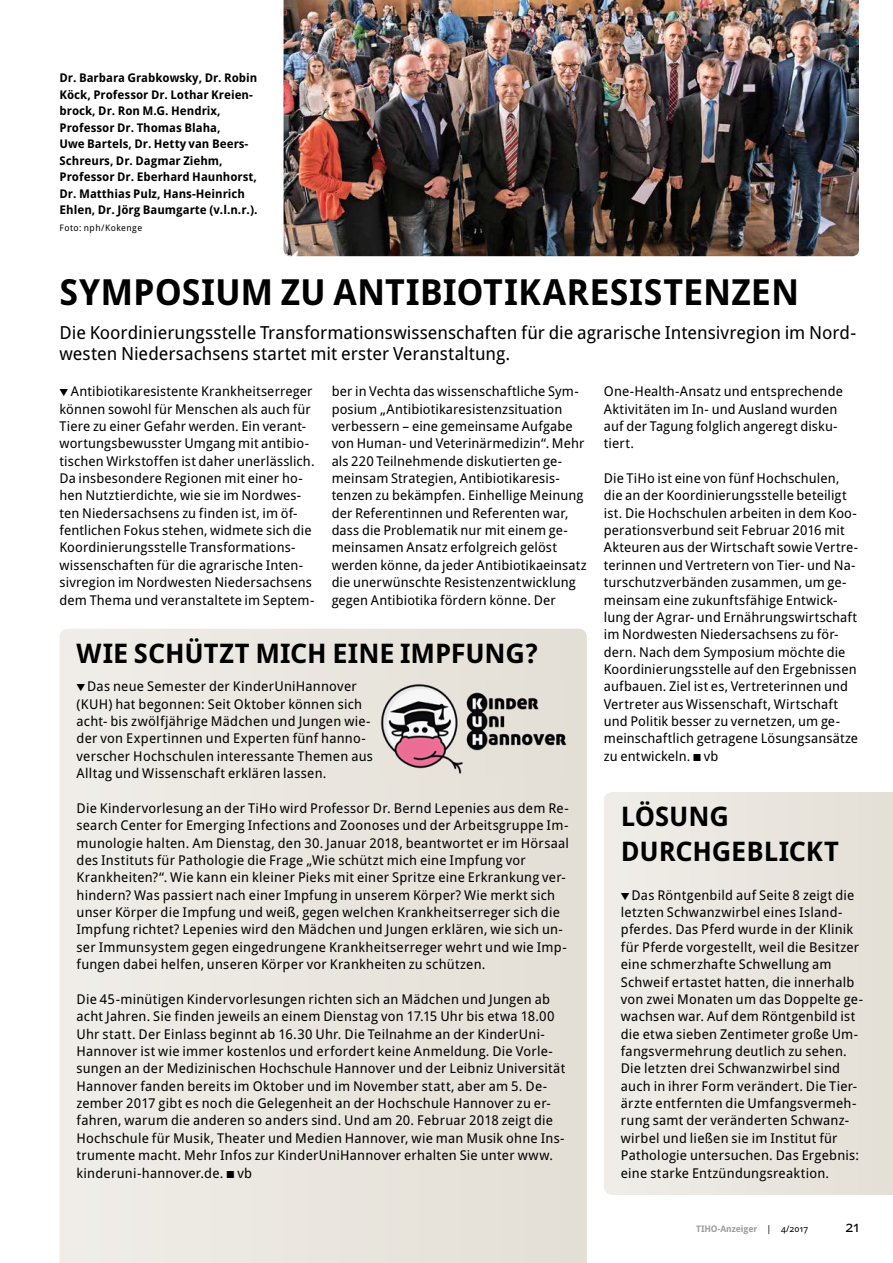
<style>
.page{position:relative;width:893px;height:1263px;background:#fff}
.page>*{position:absolute;margin:0;border:0;box-sizing:border-box;transform-origin:0 0}
.t1{font:700 36px "Droid Sans Pro";color:#000}
.t2{font:700 27px/34.5px "Droid Sans Pro";letter-spacing:-.005em;color:#000}
.t3{font:18px/21px "Droid Sans Pro";color:#000}
.t4{font:15px "Droid Sans Pro";color:#000}
.t5{font:13.5px/17.4px "Droid Sans Pro";letter-spacing:.015em;color:#000}
.t6{font:700 12px/16.5px "Droid Sans Pro";color:#000}
.t7{font:700 9px "Droid Sans Pro";letter-spacing:-.01em;color:#9c9d9d}
.t8{font:9px "Droid Sans Pro";letter-spacing:.05em;color:#000}
.s1{font-weight:400;color:#000}
</style>
<div class="page">
<svg style="left:604px;top:792px;width:289px;height:403px;background:#eae6df"></svg>
<img style="left:284px;top:0;width:575px;height:256px">
<svg style="left:60px;top:629px;width:527px;height:634px;background:#e9e6df"></svg>
<img style="left:381px;top:681px;width:188px;height:96px">
<svg style="left:621px;top:893px;width:8px;height:7px"></svg>
<svg style="left:77px;top:684px;width:8px;height:7px"></svg>
<svg style="left:227px;top:1170px;width:7px;height:7px"></svg>
<p class="t6" style="left:60px;top:69px;width:199px">Dr. Barbara Grabkowsky, Dr. Robin<br>Köck, Professor Dr. Lothar Kreien&shy;brock, Dr. Ron M.G. Hendrix,<br>Professor Dr. Thomas Blaha,<br>Uwe Bartels, Dr. Hetty van Beers-<br>Schreurs, Dr. Dagmar Ziehm,<br>Professor Dr. Eberhard Haunhorst,<br>Dr. Matthias Pulz, Hans-Heinrich<br>Ehlen, Dr. Jörg Baumgarte (v.l.n.r.).</p>
<p class="t8" style="left:60px;top:221px;width:84px">Foto: nph/Kokenge</p>
<p class="t1" style="left:60px;top:267px;width:741px">SYMPOSIUM ZU ANTIBIOTIKARESISTENZEN</p>
<p class="t3" style="left:60px;top:322px;width:798px">Die Koordinierungsstelle Transformationswissenschaften für die agrarische Intensivregion im Nord&shy;westen Niedersachsens startet mit erster Veranstaltung.</p>
<p class="t5" style="left:60px;top:382px;width:257px;text-indent:11px">Antibiotikaresistente Krankheitserreger können sowohl für Menschen als auch für Tiere zu einer Gefahr werden. Ein verant&shy;wortungsbewusster Umgang mit antibio&shy;tischen Wirkstoffen ist daher unerlässlich.<br>Da insbesondere Regionen mit einer ho&shy;hen Nutztierdichte, wie sie im Nordwes&shy;ten Niedersachsens zu finden ist, im öf&shy;fentlichen Fokus stehen, widmete sich die Koordinierungsstelle Transformations&shy;wissenschaften für die agrarische Inten&shy;sivregion im Nordwesten Niedersachsens dem Thema und veranstaltete im Septem-</p>
<p class="t5" style="left:332px;top:382px;width:257px">ber in Vechta das wissenschaftliche Sym&shy;posium „Antibiotikaresistenzsituation verbessern – eine gemeinsame Aufgabe von Human- und Veterinärmedizin“. Mehr als 220 Teilnehmende diskutierten ge&shy;meinsam Strategien, Antibiotikaresis&shy;tenzen zu bekämpfen. Einhellige Meinung der Referentinnen und Referenten war, dass die Problematik nur mit einem ge&shy;meinsamen Ansatz erfolgreich gelöst werden könne, da jeder Antibiotikaeinsatz die unerwünschte Resistenzentwicklung gegen Antibiotika fördern könne. Der</p>
<p class="t2" style="left:77px;top:635px;width:463px">WIE SCHÜTZT MICH EINE IMPFUNG?</p>
<p class="t5" style="left:77px;top:677px;width:298px;text-indent:11px">Das neue Semester der KinderUniHannover (KUH) hat begonnen: Seit Oktober können sich acht- bis zwölfjährige Mädchen und Jungen wie&shy;der von Expertinnen und Experten fünf hanno&shy;verscher Hochschulen interessante Themen aus Alltag und Wissenschaft erklären lassen.</p>
<p class="t5" style="left:77px;top:799px;width:494px">Die Kindervorlesung an der TiHo wird Professor Dr. Bernd Lepenies aus dem Re&shy;search Center for Emerging Infections and Zoonoses und der Arbeitsgruppe Im&shy;munologie halten. Am Dienstag, den 30. Januar 2018, beantwortet er im Hörsaal des Instituts für Pathologie die Frage „Wie schützt mich eine Impfung vor Krankheiten?“. Wie kann ein kleiner Pieks mit einer Spritze eine Erkrankung ver&shy;hindern? Was passiert nach einer Impfung in unserem Körper? Wie merkt sich unser Körper die Impfung und weiß, gegen welchen Krankheitserreger sich die Impfung richtet? Lepenies wird den Mädchen und Jungen erklären, wie sich un&shy;ser Immunsystem gegen eingedrungene Krankheitserreger wehrt und wie Imp&shy;fungen dabei helfen, unseren Körper vor Krankheiten zu schützen.</p>
<p class="t5" style="left:77px;top:990px;width:490px">Die 45-minütigen Kindervorlesungen richten sich an Mädchen und Jungen ab acht Jahren. Sie finden jeweils an einem Dienstag von 17.15 Uhr bis etwa 18.00<br>Uhr statt. Der Einlass beginnt ab 16.30 Uhr. Die Teilnahme an der KinderUni-Hannover ist wie immer kostenlos und erfordert keine Anmeldung. Die Vorle&shy;sungen an der Medizinischen Hochschule Hannover und der Leibniz Universität Hannover fanden bereits im Oktober und im November statt, aber am 5. De&shy;zember 2017 gibt es noch die Gelegenheit an der Hochschule Hannover zu er&shy;fahren, warum die anderen so anders sind. Und am 20. Februar 2018 zeigt die Hochschule für Musik, Theater und Medien Hannover, wie man Musik ohne Ins&shy;trumente macht. Mehr Infos zur KinderUniHannover erhalten Sie unter www. kinderuni-hannover.de. vb</p>
<p class="t5" style="left:604px;top:382px;width:241px">One-Health-Ansatz und entsprechende<br>Aktivitäten im In- und Ausland wurden auf der Tagung folglich angeregt disku&shy;tiert.</p>
<p class="t5" style="left:604px;top:469px;width:256px">Die TiHo ist eine von fünf Hochschulen, die an der Koordinierungsstelle beteiligt ist. Die Hochschulen arbeiten in dem Koo&shy;perationsverbund seit Februar 2016 mit Akteuren aus der Wirtschaft sowie Vertre&shy;terinnen und Vertretern von Tier- und Na&shy;turschutzverbänden zusammen, um ge&shy;meinsam eine zukunftsfähige Entwick&shy;lung der Agrar- und Ernährungswirtschaft im Nordwesten Niedersachsens zu för&shy;dern. Nach dem Symposium möchte die Koordinierungsstelle auf den Ergebnissen aufbauen. Ziel ist es, Vertreterinnen und Vertreter aus Wissenschaft, Wirtschaft und Politik besser zu vernetzen, um ge&shy;meinschaftlich getragene Lösungsansätze zu entwickeln. vb</p>
<p class="t2" style="left:621px;top:798px;width:220px">LÖSUNG<br>DURCHGEBLICKT</p>
<p class="t5" style="left:621px;top:886px;width:244px;text-indent:11px">Das Röntgenbild auf Seite 8 zeigt die letzten Schwanzwirbel eines Island&shy;pferdes. Das Pferd wurde in der Klinik für Pferde vorgestellt, weil die Besitzer eine schmerzhafte Schwellung am Schweif ertastet hatten, die innerhalb von zwei Monaten um das Doppelte ge&shy;wachsen war. Auf dem Röntgenbild ist die etwa sieben Zentimeter große Um&shy;fangsvermehrung deutlich zu sehen.<br>Die letzten drei Schwanzwirbel sind auch in ihrer Form verändert. Die Tier&shy;ärzte entfernten die Umfangsvermeh&shy;rung samt der veränderten Schwanz&shy;wirbel und ließen sie im Institut für Pathologie untersuchen. Das Ergebnis: eine starke Entzündungsreaktion.</p>
<p class="t7" style="left:696px;top:1222px;width:113px">TIHO-Anzeiger <span class="s1">| 4/2017</span></p>
<p class="t4" style="left:846px;top:1216px;width:15px">21</p>
</div>
